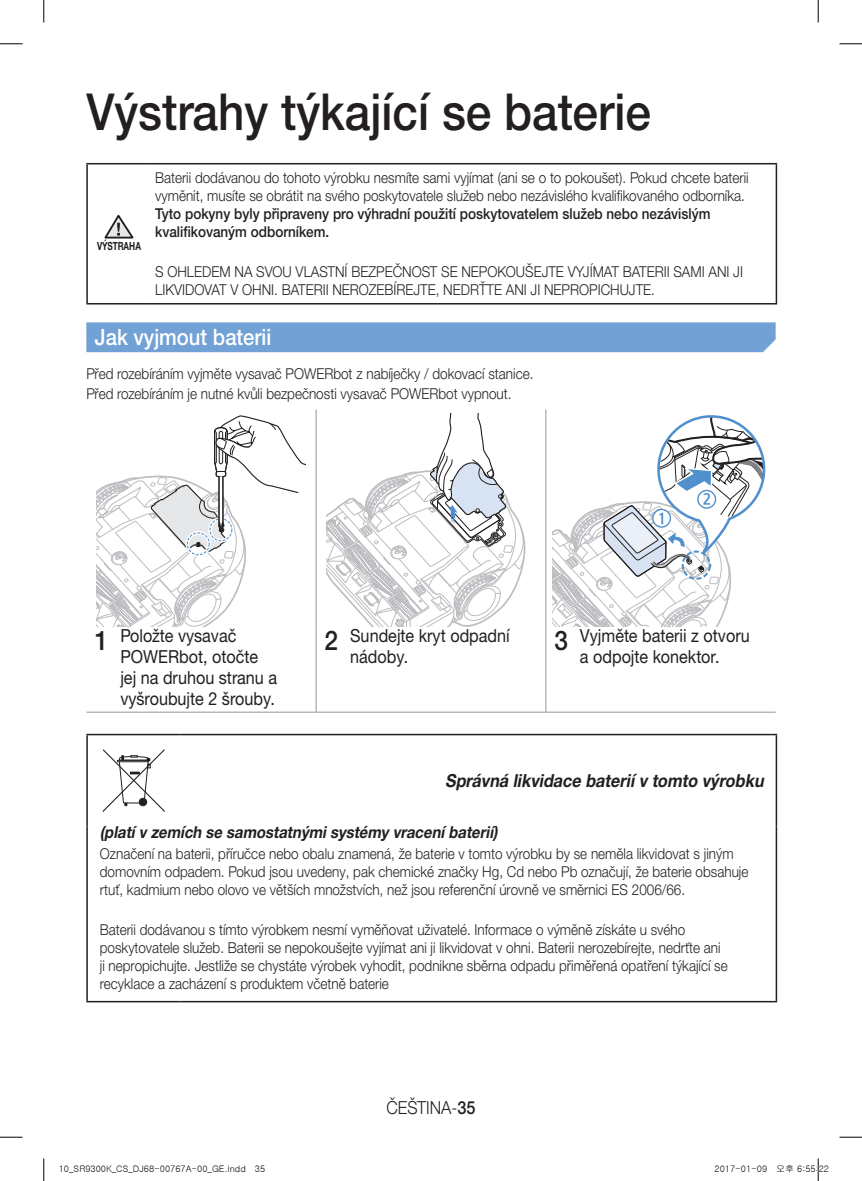
<style>
.page{position:relative;width:862px;height:1181px;background:#fff}
.page>*{position:absolute;margin:0;border:0;box-sizing:border-box;transform-origin:0 0}
.t1{font:500 51px "Helvetica Neue LTW1 G";color:#231f20;scale:.9 1}
.t2{font:500 22.5px "Helvetica Neue LTW1 G";color:#fff;scale:.9 1}
.t3{font:18px/21px "Helvetica Neue LTW1 G";color:#231f20;scale:.9 1}
.t4{font:italic 700 18px "Helvetica Neue LTW1 G";color:#231f20;scale:.9 1}
.t5{font:300 18px "Helvetica Neue LTW1 G";color:#231f20;scale:.9 1}
.t6{font:italic 700 16.5px "Helvetica Neue LTW1 G";color:#231f20;scale:.9 1}
.t7{font:300 15px/18px "Helvetica Neue LTW1 G";color:#231f20;scale:.9 1}
.t8{font:500 15px/18px "Helvetica Neue LTW1 G";color:#231f20;scale:.9 1}
.t9{font:700 11.25px "Helvetica Neue LTW1 G";color:#231f20;scale:.73 1}
.t10{font:9px "Gulim";color:#000}
.s1{font-weight:500;font-size:27px}
.s2{font-weight:500}
</style>
<div class="page">
<hr style="left:86px;top:163px;width:65px;height:1px;background:#231f20">
<hr style="left:86px;top:164px;width:2px;height:139px;background:#231f20">
<hr style="left:151px;top:163px;width:626px;height:1px;background:#231f20">
<hr style="left:775px;top:164px;width:2px;height:139px;background:#231f20">
<hr style="left:86px;top:303px;width:65px;height:1px;background:#231f20">
<hr style="left:151px;top:303px;width:626px;height:1px;background:#231f20">
<svg style="left:104px;top:214px;width:30px;height:25px"></svg>
<div style="left:86px;top:322px;width:689px;height:30px;background:#71a1d5"></div>
<hr style="left:545px;top:409px;width:1px;height:221px;background:#939598">
<hr style="left:316px;top:711px;width:229px;height:1px;background:#939598">
<hr style="left:316px;top:409px;width:1px;height:221px;background:#939598">
<hr style="left:316px;top:630px;width:1px;height:81px;background:#939598">
<hr style="left:545px;top:630px;width:1px;height:81px;background:#939598">
<hr style="left:86px;top:711px;width:230px;height:1px;background:#939598">
<hr style="left:545px;top:711px;width:230px;height:1px;background:#939598">
<svg style="left:97px;top:415px;width:209px;height:211px"></svg>
<svg style="left:326px;top:413px;width:200px;height:213px"></svg>
<svg style="left:552px;top:415px;width:214px;height:212px"></svg>
<hr style="left:775px;top:826px;width:2px;height:174px;background:#231f20">
<hr style="left:86px;top:733px;width:95px;height:2px;background:#231f20">
<hr style="left:86px;top:735px;width:2px;height:91px;background:#231f20">
<hr style="left:181px;top:733px;width:596px;height:2px;background:#231f20">
<hr style="left:775px;top:735px;width:2px;height:91px;background:#231f20">
<hr style="left:86px;top:826px;width:2px;height:174px;background:#231f20">
<hr style="left:86px;top:1000px;width:95px;height:2px;background:#231f20">
<hr style="left:181px;top:1000px;width:596px;height:2px;background:#231f20">
<svg style="left:102px;top:749px;width:63px;height:63px"></svg>
<svg style="left:0;top:44px;width:22px;height:1px"></svg>
<svg style="left:839px;top:44px;width:22px;height:1px"></svg>
<svg style="left:0;top:1136px;width:22px;height:1px"></svg>
<svg style="left:839px;top:1136px;width:22px;height:1px"></svg>
<svg style="left:44px;top:0;width:1px;height:22px"></svg>
<svg style="left:44px;top:1158px;width:1px;height:22px"></svg>
<svg style="left:817px;top:0;width:1px;height:22px"></svg>
<svg style="left:817px;top:1158px;width:2px;height:22px"></svg>
<h1 class="t1" style="left:86px;top:81px;width:628px">Výstrahy týkající se baterie</h1>
<p class="t7" style="left:155px;top:168px;width:661px">Baterii dodávanou do tohoto výrobku nesmíte sami vyjímat (ani se o to pokoušet). Pokud chcete baterii vyměnit, musíte se obrátit na svého poskytovatele služeb nebo nezávislého kvalifikovaného odborníka.</p>
<p class="t8" style="left:155px;top:205px;width:618px">Tyto pokyny byly připraveny pro výhradní použití poskytovatelem služeb nebo nezávislým kvalifikovaným odborníkem.</p>
<p class="t7" style="left:155px;top:263px;width:654px">S OHLEDEM NA SVOU VLASTNÍ BEZPEČNOST SE NEPOKOUŠEJTE VYJÍMAT BATERII SAMI ANI JI<br>LIKVIDOVAT V OHNI. BATERII NEROZEBÍREJTE, NEDRŤTE ANI JI NEPROPICHUJTE.</p>
<h2 class="t2" style="left:95px;top:324px;width:197px">Jak vyjmout baterii</h2>
<p class="t7" style="left:86px;top:363px;width:498px;line-height:20.1px">Před rozebíráním vyjměte vysavač POWERbot z nabíječky / dokovací stanice.<br>Před rozebíráním je nutné kvůli bezpečnosti vysavač POWERbot vypnout.</p>
<p class="t9" style="left:97px;top:238px;width:62px">VÝSTRAHA</p>
<p class="t3" style="left:120px;top:625px;width:175px;text-indent:-26px"><span class="s1">1</span> Položte vysavač<br>POWERbot, otočte jej na druhou stranu a vyšroubujte 2 šrouby.</p>
<p class="t3" style="left:350px;top:625px;width:179px;text-indent:-26px"><span class="s1">2</span> Sundejte kryt odpadní nádoby.</p>
<p class="t3" style="left:554px;top:625px;width:218px;text-align:center"><span class="s1">3</span> Vyjměte baterii z otvoru a odpojte konektor.</p>
<p class="t4" style="left:445px;top:769px;width:359px">Správná likvidace baterií v tomto výrobku</p>
<p class="t6" style="left:100px;top:822px;width:443px">(platí v zemích se samostatnýmisystémy vracení baterií)</p>
<p class="t7" style="left:100px;top:844px;width:722px">Označení na baterii, příručce nebo obalu znamená, že baterie v tomto výrobku by se neměla likvidovat s jiným domovním odpadem. Pokud jsou uvedeny, pak chemické značky Hg, Cd nebo Pb označují, že baterie obsahuje rtuť, kadmium nebo olovo ve větších množstvích, než jsou referenční úrovně ve směrnici ES 2006/66.</p>
<p class="t7" style="left:100px;top:920px;width:699px">Baterii dodávanou s tímto výrobkem nesmí vyměňovat uživatelé. Informace o výměně získáte u svého poskytovatele služeb. Baterii se nepokoušejte vyjímat ani ji likvidovat v ohni. Baterii nerozebírejte, nedrťte ani ji nepropichujte. Jestliže se chystáte výrobek vyhodit, podnikne sběrna odpadu přiměřená opatření týkající se recyklace a zacházení s produktem včetně baterie</p>
<p class="t5" style="left:386px;top:1096px;width:100px">ČEŠTINA-<span class="s2">35</span></p>
<p class="t10" style="left:59px;top:1164px;width:208px">10_SR9300K_CS_DJ68-00767A-00_GE.indd 35</p>
<p class="t10" style="left:714px;top:1164px;width:116px">2017-01-09 오후 6:55:22</p>
</div>
